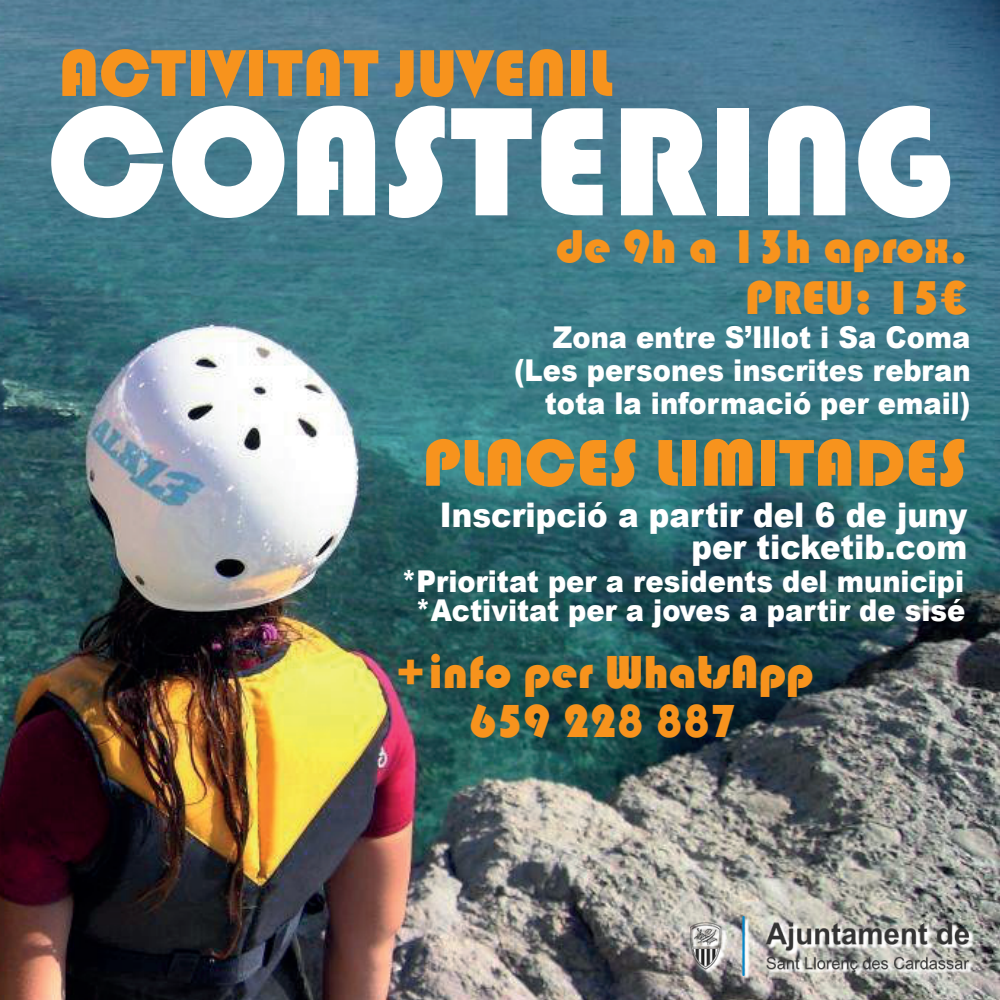
<style>
.page{position:relative;width:1000px;height:1000px;background:#fff}
.page>*{position:absolute;margin:0;border:0;box-sizing:border-box;transform-origin:0 0}
.t1{font:160.6px "Bauhaus 93";color:#fff}
.t2{font:68.6px "Bauhaus 93";color:#f7931d}
.t3{font:48.8px/51px "Bauhaus 93";color:#f7931d;text-align:right}
.t4{font:47.7px/49px "Bauhaus 93";color:#f7931d;text-align:center}
.t5{font:900 33.9px/32px "Arial";color:#fff;text-align:right;scale:.91 1}
.t6{font:900 30.1px/33px "Arial";color:#fff;text-align:right;scale:.91 1}
</style>
<div class="page">
<img style="left:0;top:0;width:1000px;height:1000px">
<img style="left:691px;top:917px;width:284px;height:64px">
<img style="left:691px;top:917px;width:278px;height:58px">
<h2 class="t2" style="left:59px;top:34px;width:555px">ACTIVITAT JUVENIL</h2>
<h1 class="t1" style="left:47px;top:71px;width:907px">COASTERING</h1>
<h3 class="t3" style="left:556px;top:222px;width:414px">de 9h a 13h aprox.<br>PREU: 15€</h3>
<p class="t6" style="left:514px;top:320px;width:503px">Zona entre S’Illot i Sa Coma (Les persones inscrites rebran tota la informació per email)</p>
<h2 class="t2" style="left:423px;top:424px;width:546px">PLACES LIMITADES</h2>
<p class="t5" style="left:440px;top:498px;width:581px">Inscripció a partir del 6 de juny per ticketib.com</p>
<p class="t6" style="left:416px;top:592px;width:606px">*Activitat per a joves a partir de sisé</p>
<p class="t6" style="left:401px;top:564px;width:620px">*Prioritat per a residents del municipi</p>
<h3 class="t4" style="left:393px;top:648px;width:422px">+info per WhatsApp<br>659 228 887</h3>
</div>
